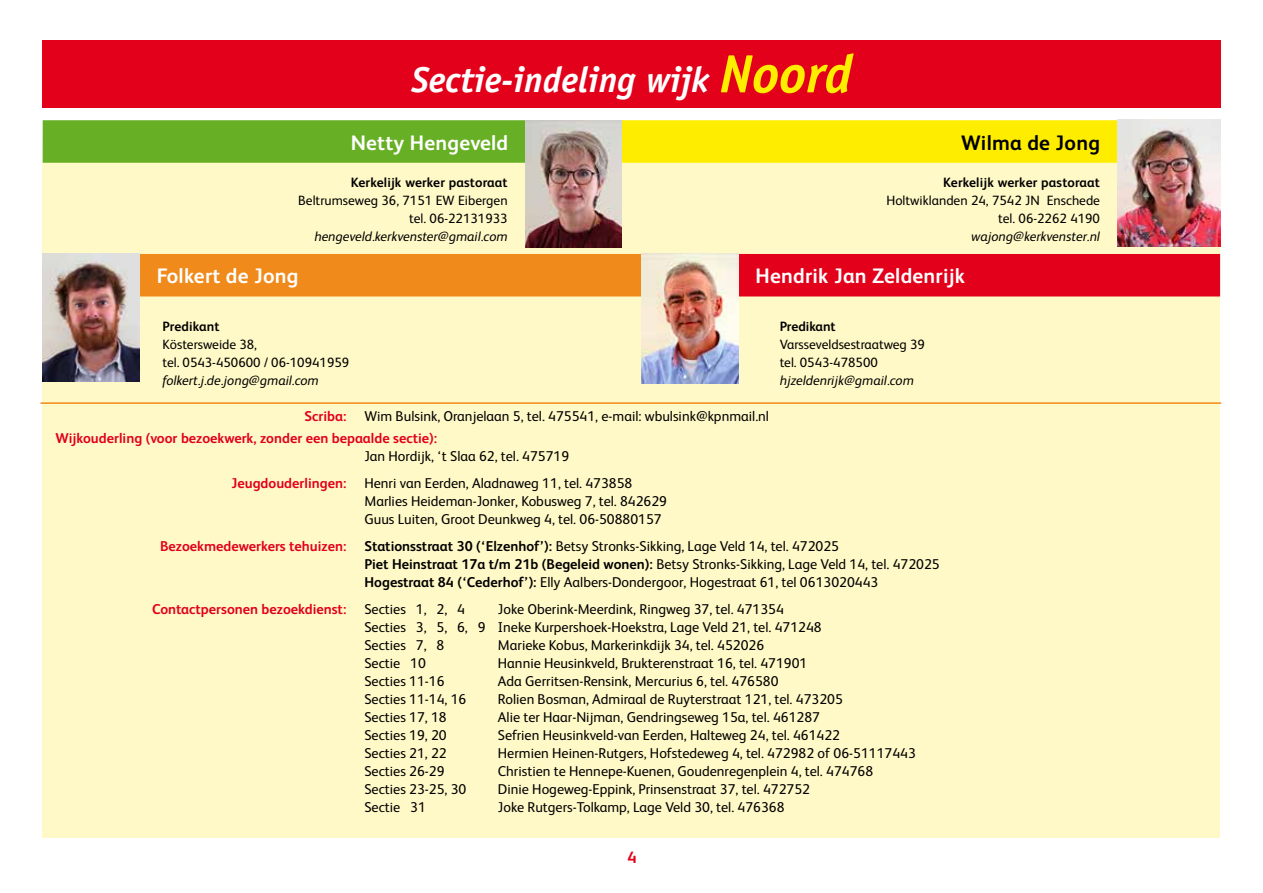
<style>
.page{position:relative;width:1263px;height:893px;background:#fff}
.page>*{position:absolute;margin:0;border:0;box-sizing:border-box;transform-origin:0 0}
.t1{font:italic 700 36px "Officina Sans Std";color:#fff}
.t2{font:700 21px "FS Albert";letter-spacing:.01em;color:#fff}
.t3{font:700 21px "FS Albert";letter-spacing:.01em;color:#000}
.t4{font:700 16.5px "FS Albert";color:#e2001a}
.t5{font:14.25px/18px "FS Albert";color:#000}
.t6{font:700 14.25px "FS Albert";color:#e2001a}
.t7{font:13.5px/18px "FS Albert";color:#000;text-align:right}
.t8{font:italic 13.5px "FS Albert";color:#000}
.t9{font:700 13.5px "FS Albert";letter-spacing:.01em;color:#000}
.s1{font-size:54px;color:#ffed00}
.s2{font-weight:700}
</style>
<div class="page">
<div style="left:43px;top:162px;width:1177px;height:675px;background:#fff9c7"></div>
<div style="left:621px;top:120px;width:500px;height:43px;background:#ffed00"></div>
<div style="left:43px;top:120px;width:486px;height:43px;background:#67af24"></div>
<img style="left:525px;top:120px;width:96px;height:127px">
<img style="left:1117px;top:119px;width:103px;height:127px">
<div style="left:45px;top:254px;width:605px;height:42px;background:#f08a1a"></div>
<div style="left:729px;top:254px;width:491px;height:42px;background:#e2001a"></div>
<img style="left:641px;top:254px;width:97px;height:130px">
<img style="left:43px;top:254px;width:97px;height:127px">
<hr style="left:40px;top:402px;width:1181px;height:2px;background:#f08a1a">
<div style="left:43px;top:40px;width:1178px;height:68px;background:#e2001a"></div>
<h1 class="t1" style="left:411px;top:58px;width:442px">Sectie-indeling wijk <span class="s1">Noord</span></h1>
<h2 class="t2" style="left:351px;top:128px;width:159px">Netty Hengeveld</h2>
<h2 class="t3" style="left:961px;top:128px;width:141px">Wilma de Jong</h2>
<p class="t9" style="left:351px;top:173px;width:158px">Kerkelijk werker pastoraat</p>
<p class="t7" style="left:298px;top:190px;width:211px">Beltrumseweg 36, 7151 EW Eibergen tel. 06-22131933</p>
<p class="t8" style="left:314px;top:227px;width:195px">hengeveld.kerkvenster@gmail.com</p>
<p class="t9" style="left:943px;top:173px;width:158px">Kerkelijk werker pastoraat</p>
<p class="t7" style="left:886px;top:190px;width:215px">Holtwiklanden 24, 7542 JN Enschede tel. 06-2262 4190</p>
<p class="t8" style="left:971px;top:227px;width:130px">wajong@kerkvenster.nl</p>
<h2 class="t2" style="left:157px;top:262px;width:143px">Folkert de Jong</h2>
<h2 class="t2" style="left:755px;top:262px;width:211px">Hendrik Jan Zeldenrijk</h2>
<p class="t9" style="left:162px;top:317px;width:59px">Predikant</p>
<p class="t7" style="left:162px;top:334px;width:188px;text-align:left">Köstersweide 38,<br>tel. 0543-450600 / 06-10941959</p>
<p class="t8" style="left:162px;top:371px;width:158px">folkert.j.de.jong@gmail.com</p>
<p class="t9" style="left:780px;top:317px;width:58px">Predikant</p>
<p class="t7" style="left:780px;top:334px;width:147px;text-align:left">Varsseveldsestraatweg 39 tel. 0543-478500</p>
<p class="t8" style="left:780px;top:371px;width:136px">hjzeldenrijk@gmail.com</p>
<p class="t6" style="left:304px;top:406px;width:43px">Scriba:</p>
<p class="t5" style="left:364px;top:406px;width:406px">Wim Bulsink, Oranjelaan 5, tel. 475541, e-mail: wbulsink@kpnmail.nl</p>
<p class="t6" style="left:55px;top:428px;width:383px">Wijkouderling (voor bezoekwerk, zonder een bepaalde sectie):</p>
<p class="t5" style="left:364px;top:446px;width:206px">Jan Hordijk, ‘t Slaa 62, tel. 475719</p>
<p class="t6" style="left:231px;top:473px;width:116px">Jeugdouderlingen:</p>
<p class="t5" style="left:364px;top:473px;width:304px">Henri van Eerden, Aladnaweg 11, tel. 473858<br>Marlies Heideman-Jonker, Kobusweg 7, tel. 842629<br>Guus Luiten, Groot Deunkweg 4, tel. 06-50880157</p>
<p class="t6" style="left:160px;top:536px;width:188px">Bezoekmedewerkers tehuizen:</p>
<p class="t5" style="left:364px;top:536px;width:577px"><span class="s2">Stationsstraat 30 (‘Elzenhof’):</span> Betsy Stronks-Sikking, Lage Veld 14, tel. 472025<br><span class="s2">Piet Heinstraat 17a t/m 21b (Begeleid wonen):</span> Betsy Stronks-Sikking, Lage Veld 14, tel. 472025<br><span class="s2">Hogestraat 84 (‘Cederhof’):</span> Elly Aalbers-Dondergoor, Hogestraat 61, tel 0613020443</p>
<p class="t6" style="left:152px;top:599px;width:196px">Contactpersonen bezoekdienst:</p>
<p class="t5" style="left:364px;top:599px;width:102px">Secties 1, 2, 4</p>
<p class="t5" style="left:364px;top:599px;width:459px;text-indent:133px">Joke Oberink-Meerdink, Ringweg 37, tel. 471354<br>Secties 3, 5, 6, 9 Ineke Kurpershoek-Hoekstra, Lage Veld 21, tel. 471248<br>Secties 7, 8</p>
<p class="t5" style="left:498px;top:635px;width:268px">Marieke Kobus, Markerinkdijk 34, tel. 452026</p>
<p class="t5" style="left:364px;top:653px;width:63px">Sectie 10</p>
<p class="t5" style="left:498px;top:653px;width:311px">Hannie Heusinkveld, Brukterenstraat 16, tel. 471901</p>
<p class="t5" style="left:364px;top:671px;width:82px">Secties 11-16</p>
<p class="t5" style="left:498px;top:671px;width:282px">Ada Gerritsen-Rensink, Mercurius 6, tel. 476580</p>
<p class="t5" style="left:364px;top:689px;width:103px">Secties 11-14, 16</p>
<p class="t5" style="left:498px;top:689px;width:346px">Rolien Bosman, Admiraal de Ruyterstraat 121, tel. 473205</p>
<p class="t5" style="left:364px;top:707px;width:84px">Secties 17, 18</p>
<p class="t5" style="left:498px;top:707px;width:324px">Alie ter Haar-Nijman, Gendringseweg 15a, tel. 461287</p>
<p class="t5" style="left:364px;top:725px;width:84px">Secties 19, 20</p>
<p class="t5" style="left:498px;top:725px;width:344px">Sefrien Heusinkveld-van Eerden, Halteweg 24, tel. 461422</p>
<p class="t5" style="left:364px;top:743px;width:84px">Secties 21, 22</p>
<p class="t5" style="left:498px;top:743px;width:419px">Hermien Heinen-Rutgers, Hofstedeweg 4, tel. 472982 of 06-51117443</p>
<p class="t5" style="left:364px;top:761px;width:82px">Secties 26-29</p>
<p class="t5" style="left:498px;top:761px;width:377px">Christien te Hennepe-Kuenen, Goudenregenplein 4, tel. 474768</p>
<p class="t5" style="left:364px;top:779px;width:103px">Secties 23-25, 30</p>
<p class="t5" style="left:498px;top:779px;width:314px">Dinie Hogeweg-Eppink, Prinsenstraat 37, tel. 472752</p>
<p class="t5" style="left:364px;top:797px;width:63px">Sectie 31</p>
<p class="t5" style="left:498px;top:797px;width:288px">Joke Rutgers-Tolkamp, Lage Veld 30, tel. 476368</p>
<p class="t4" style="left:627px;top:846px;width:11px">4</p>
</div>
